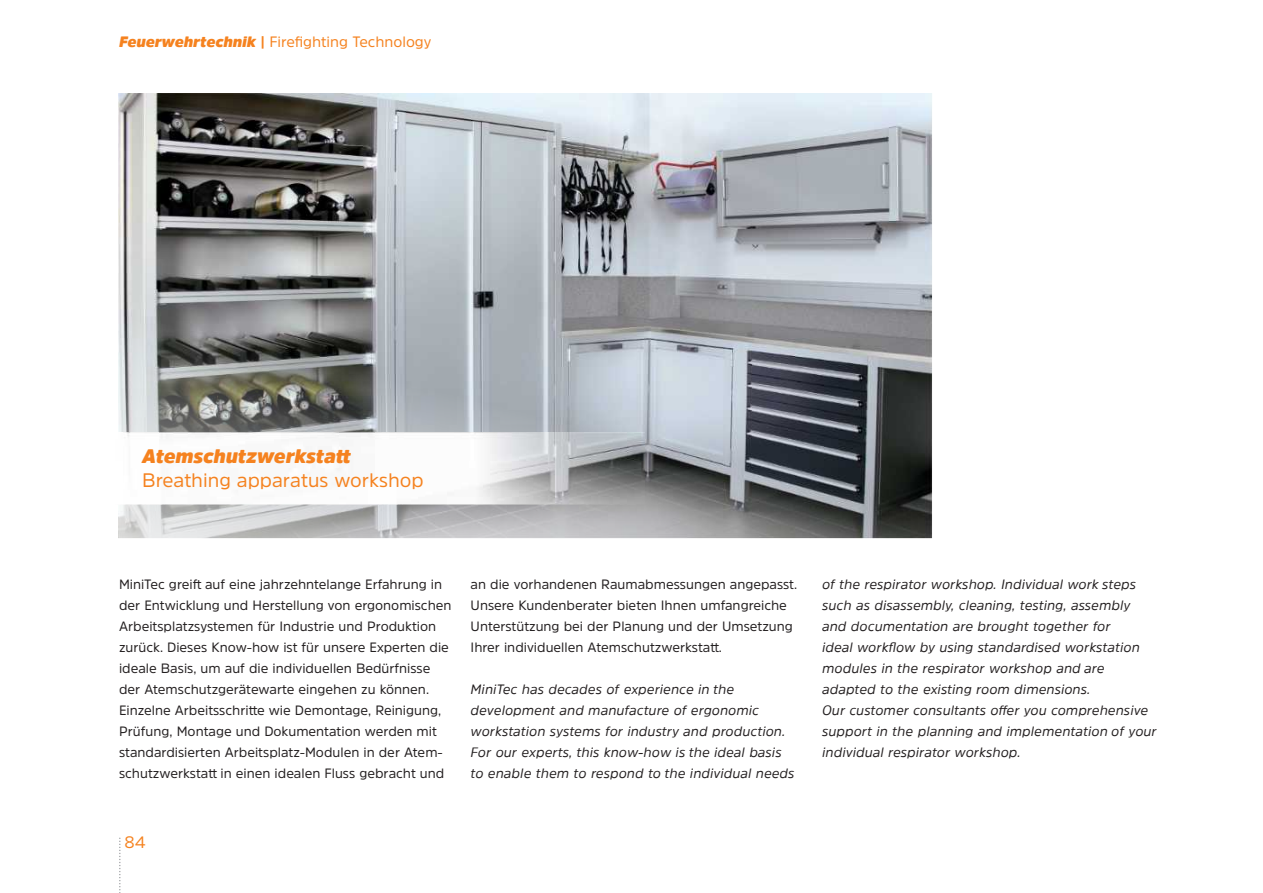
<style>
.page{position:relative;width:1263px;height:893px;background:#fff}
.page>*{position:absolute;margin:0;border:0;box-sizing:border-box;transform-origin:0 0}
.t1{font:19.5px "Amsi Pro";color:#f5821f}
.t2{font:italic 900 19.5px "Amsi Pro";color:#f5821f}
.t3{font:16.5px "Amsi Pro";color:#f5821f}
.t4{font:15px "Amsi Pro";color:#f5821f}
.t5{font:13.5px/21px "Amsi Pro";color:#231f20}
.t6{font:italic 13.5px/21px "Amsi Pro";letter-spacing:.01em;color:#231f20}
.s1{font-weight:900;font-style:italic}
.s2{font-weight:700}
</style>
<div class="page">
<svg style="left:119px;top:838px;width:2px;height:55px"></svg>
<img style="left:119px;top:94px;width:813px;height:444px">
<img style="left:119px;top:432px;width:525px;height:73px">
<p class="t4" style="left:119px;top:35px;width:314px"><span class="s1">Feuerwehrtechnik</span> <span class="s2">|</span> Firefighting Technology</p>
<h1 class="t2" style="left:142px;top:449px;width:210px">Atemschutzwerkstaמּ</h1>
<h1 class="t1" style="left:142px;top:471px;width:283px">Breathing apparatus workshop</h1>
<p class="t5" style="left:119px;top:573px;width:334px">MiniTec greiﬞ auf eine jahrzehntelange Erfahrung in der Entwicklung und Herstellung von ergonomischen Arbeitsplatzsystemen für Industrie und Produktion zurück. Dieses Know-how ist für unsere Experten die ideale Basis, um auf die individuellen Bedürfnisse der Atemschutzgerätewarte eingehen zu können.<br>Einzelne Arbeitsschriמּe wie Demontage, Reinigung, Prüfung, Montage und Dokumentation werden mit standardisierten Arbeitsplatz-Modulen in der Atem&shy;schutzwerkstaמּ in einen idealen Fluss gebracht und</p>
<p class="t5" style="left:471px;top:573px;width:328px">an die vorhandenen Raumabmessungen angepasst.<br>Unsere Kundenberater bieten Ihnen umfangreiche Unterstützung bei der Planung und der Umsetzung Ihrer individuellen Atemschutzwerkstaמּ.</p>
<p class="t6" style="left:471px;top:680px;width:325px">MiniTec has decades of experience in the development and manufacture of ergonomic workstation systems for industry and production.<br>For our experts, this know-how is the ideal basis to enable them to respond to the individual needs</p>
<p class="t3" style="left:124px;top:833px;width:23px">84</p>
<p class="t6" style="left:822px;top:575px;width:336px">of the respirator workshop. Individual work steps such as disassembly, cleaning, testing, assembly and documentation are brought together for<br>ideal workflow by using standardised workstation modules in the respirator workshop and are adapted to the existing room dimensions.<br>Our customer consultants offer you comprehensive support in the planning and implementation of your individual respirator workshop.</p>
</div>
